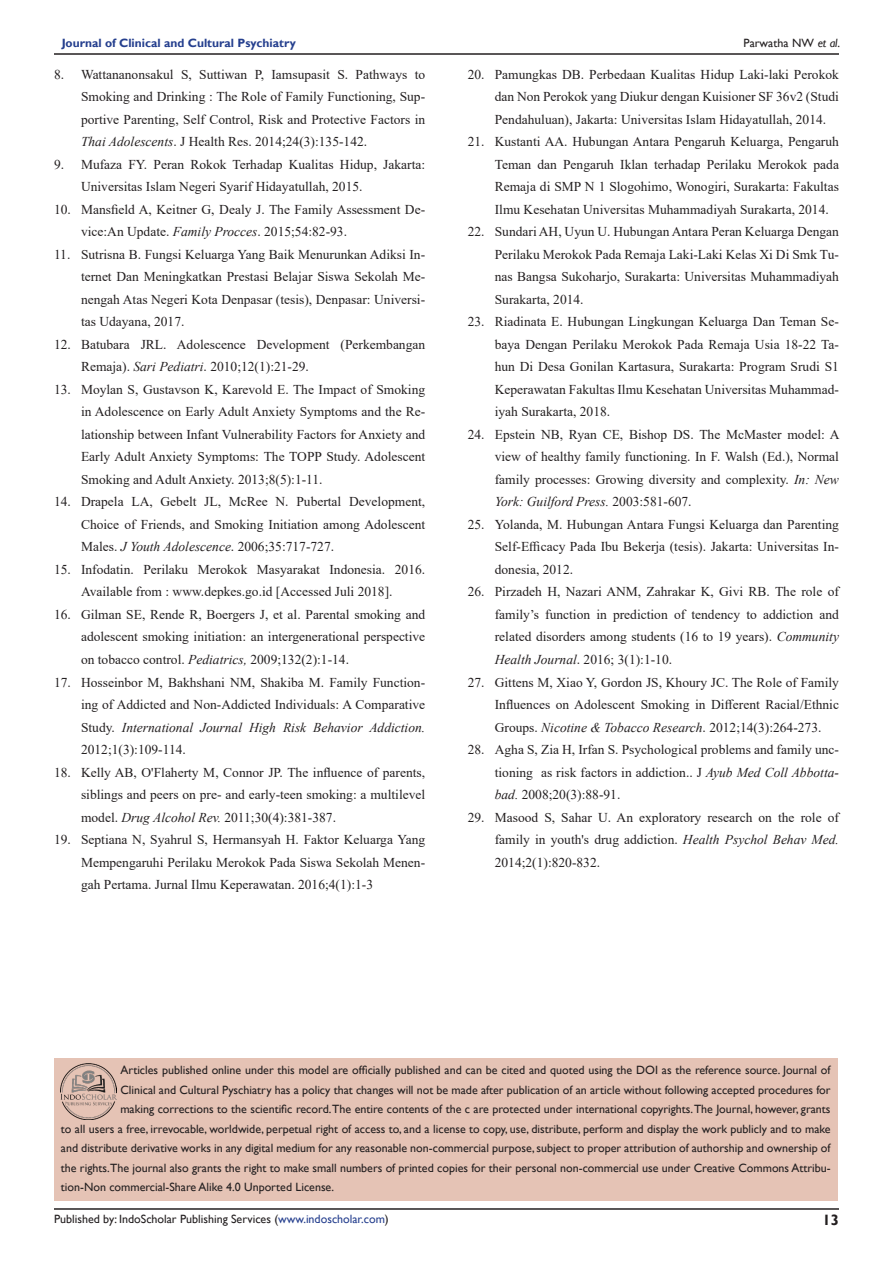
<style>
.page{position:relative;width:893px;height:1263px;background:#fff}
.page>*{position:absolute;margin:0;border:0;box-sizing:border-box;transform-origin:0 0}
.t1{font:700 15px "Gill Sans";color:#231f20}
.t2{font:13.5px/22.5px "Times New Roman";color:#231f20;text-align:justify}
.t3{font:12px "Gill Sans";color:#231f20}
.t4{font:700 12px "Gill Sans";color:#253f8e}
.s1{font-style:italic}
.s2{color:#253f8e}
</style>
<div class="page">
<hr style="left:54px;top:53px;width:785px;height:2px;background:#231f20">
<hr style="left:54px;top:1208px;width:785px;height:2px;background:#231f20">
<div style="left:54px;top:1058px;width:783px;height:143px;background:#e5c3b5"></div>
<img style="left:61px;top:1064px;width:56px;height:55px">
<p class="t4" style="left:62px;top:36px;width:236px">Journal of Clinical and Cultural Psychiatry</p>
<p class="t2" style="left:81px;top:63px;width:346px;text-indent:-27px">8. Wattananonsakul S, Suttiwan P, Iamsupasit S. Pathways to Smoking and Drinking : The Role of Family Functioning, Sup&shy;portive Parenting, Self Control, Risk and Protective Factors in <span class="s1">Thai Adolescents</span>. J Health Res. 2014;24(3):135-142.</p>
<p class="t2" style="left:81px;top:153px;width:346px;text-indent:-27px">9. Mufaza FY. Peran Rokok Terhadap Kualitas Hidup, Jakarta:<br>Universitas Islam Negeri Syarif Hidayatullah, 2015.</p>
<p class="t2" style="left:81px;top:198px;width:346px;text-indent:-27px">10. Mansfield A, Keitner G, Dealy J. The Family Assessment De&shy;vice:An Update. <span class="s1">Family Procces</span>. 2015;54:82-93.</p>
<p class="t2" style="left:81px;top:243px;width:346px;text-indent:-27px">11. Sutrisna B. Fungsi Keluarga Yang Baik Menurunkan Adiksi In&shy;ternet Dan Meningkatkan Prestasi Belajar Siswa Sekolah Me&shy;nengah Atas Negeri Kota Denpasar (tesis), Denpasar: Universi&shy;tas Udayana, 2017.</p>
<p class="t2" style="left:81px;top:333px;width:346px;text-indent:-27px">12. Batubara JRL. Adolescence Development (Perkembangan<br>Remaja). <span class="s1">Sari Pediatri</span>. 2010;12(1):21-29.</p>
<p class="t2" style="left:81px;top:378px;width:346px;text-indent:-27px">13. Moylan S, Gustavson K, Karevold E. The Impact of Smoking in Adolescence on Early Adult Anxiety Symptoms and the Re&shy;lationship between Infant Vulnerability Factors for Anxiety and Early Adult Anxiety Symptoms: The TOPP Study. Adolescent Smoking and Adult Anxiety. 2013;8(5):1-11.</p>
<p class="t2" style="left:81px;top:490px;width:346px;text-indent:-27px">14. Drapela LA, Gebelt JL, McRee N. Pubertal Development, Choice of Friends, and Smoking Initiation among Adolescent Males. <span class="s1">J Youth Adolescence</span>. 2006;35:717-727.</p>
<p class="t2" style="left:54px;top:558px;width:373px;text-align:center">15. Infodatin. Perilaku Merokok Masyarakat Indonesia. 2016.<br>Available from : www.depkes.go.id [Accessed Juli 2018].</p>
<p class="t2" style="left:81px;top:603px;width:346px;text-indent:-27px">16. Gilman SE, Rende R, Boergers J, et al. Parental smoking and adolescent smoking initiation: an intergenerational perspective on tobacco control. <span class="s1">Pediatrics,</span> 2009;132(2):1-14.</p>
<p class="t2" style="left:81px;top:670px;width:346px;text-indent:-27px">17. Hosseinbor M, Bakhshani NM, Shakiba M. Family Function&shy;ing of Addicted and Non-Addicted Individuals: A Comparative Study. <span class="s1">International Journal High Risk Behavior Addiction.<br></span>2012;1(3):109-114.</p>
<p class="t2" style="left:81px;top:760px;width:346px;text-indent:-27px">18. Kelly AB, O'Flaherty M, Connor JP. The influence of parents, siblings and peers on pre- and early-teen smoking: a multilevel model. <span class="s1">Drug Alcohol Rev.</span> 2011;30(4):381-387.</p>
<p class="t2" style="left:81px;top:828px;width:346px;text-indent:-27px">19. Septiana N, Syahrul S, Hermansyah H. Faktor Keluarga Yang Mempengaruhi Perilaku Merokok Pada Siswa Sekolah Menen&shy;gah Pertama. Jurnal Ilmu Keperawatan. 2016;4(1):1-3</p>
<p class="t3" style="left:744px;top:36px;width:98px">Parwatha NW <span class="s1">et al</span>.</p>
<p class="t2" style="left:495px;top:63px;width:346px;text-indent:-27px">20. Pamungkas DB. Perbedaan Kualitas Hidup Laki-laki Perokok dan Non Perokok yang Diukur dengan Kuisioner SF 36v2 (Studi Pendahuluan), Jakarta: Universitas Islam Hidayatullah, 2014.</p>
<p class="t2" style="left:495px;top:130px;width:346px;text-indent:-27px">21. Kustanti AA. Hubungan Antara Pengaruh Keluarga, Pengaruh Teman dan Pengaruh Iklan terhadap Perilaku Merokok pada Remaja di SMP N 1 Slogohimo, Wonogiri, Surakarta: Fakultas Ilmu Kesehatan Universitas Muhammadiyah Surakarta, 2014.</p>
<p class="t2" style="left:495px;top:220px;width:346px;text-indent:-27px">22. Sundari AH, Uyun U. Hubungan Antara Peran Keluarga Dengan Perilaku Merokok Pada Remaja Laki-Laki Kelas Xi Di Smk Tu&shy;nas Bangsa Sukoharjo, Surakarta: Universitas Muhammadiyah Surakarta, 2014.</p>
<p class="t2" style="left:495px;top:310px;width:346px;text-indent:-27px">23. Riadinata E. Hubungan Lingkungan Keluarga Dan Teman Se&shy;baya Dengan Perilaku Merokok Pada Remaja Usia 18-22 Ta&shy;hun Di Desa Gonilan Kartasura, Surakarta: Program Srudi S1<br>Keperawatan Fakultas Ilmu Kesehatan Universitas Muhammad&shy;iyah Surakarta, 2018.</p>
<p class="t2" style="left:495px;top:423px;width:346px;text-indent:-27px">24. Epstein NB, Ryan CE, Bishop DS. The McMaster model: A view of healthy family functioning. In F. Walsh (Ed.), Normal family processes: Growing diversity and complexity. <span class="s1">In: New York: Guilford Press.</span> 2003:581-607.</p>
<p class="t2" style="left:495px;top:513px;width:346px;text-indent:-27px">25. Yolanda, M. Hubungan Antara Fungsi Keluarga dan Parenting Self-Efficacy Pada Ibu Bekerja (tesis). Jakarta: Universitas In&shy;donesia, 2012.</p>
<p class="t2" style="left:495px;top:580px;width:346px;text-indent:-27px">26. Pirzadeh H, Nazari ANM, Zahrakar K, Givi RB. The role of family’s function in prediction of tendency to addiction and related disorders among students (16 to 19 years). <span class="s1">Community Health Journal</span>. 2016; 3(1):1-10.</p>
<p class="t2" style="left:495px;top:670px;width:346px;text-indent:-27px">27. Gittens M, Xiao Y, Gordon JS, Khoury JC. The Role of Family Influences on Adolescent Smoking in Different Racial/Ethnic Groups. <span class="s1">Nicotine &amp; Tobacco Research</span>. 2012;14(3):264-273.</p>
<p class="t2" style="left:495px;top:738px;width:346px;text-indent:-27px">28. Agha S, Zia H, Irfan S. Psychological problems and family unc&shy;tioning as risk factors in addiction.. J <span class="s1">Ayub Med Coll Abbotta&shy;bad.</span> 2008;20(3):88-91.</p>
<p class="t2" style="left:495px;top:805px;width:346px;text-indent:-27px">29. Masood S, Sahar U. An exploratory research on the role of family in youth's drug addiction. <span class="s1">Health Psychol Behav Med.<br></span>2014;2(1):820-832.</p>
<p class="t3" style="left:120px;top:1063px;width:712px">Articles published online under this model are officially published and can be cited and quoted using the DOI as the reference source. Journal of</p>
<p class="t3" style="left:120px;top:1082px;width:712px">Clinical and Cultural Pyschiatry has a policy that changes will not be made after publication of an article without following accepted procedures for</p>
<p class="t3" style="left:120px;top:1102px;width:712px">making corrections to the scientific record. The entire contents of the c are protected under international copyrights. The Journal, however, grants</p>
<p class="t3" style="left:61px;top:1121px;width:771px">to all users a free, irrevocable, worldwide, perpetual right of access to, and a license to copy, use, distribute, perform and display the work publicly and to make</p>
<p class="t3" style="left:61px;top:1141px;width:771px">and distribute derivative works in any digital medium for any reasonable non-commercial purpose, subject to proper attribution of authorship and ownership of</p>
<p class="t3" style="left:61px;top:1160px;width:771px">the rights.The journal also grants the right to make small numbers of printed copies for their personal non-commercial use under Creative Commons Attribu-</p>
<p class="t3" style="left:61px;top:1180px;width:275px">tion-Non commercial-Share Alike 4.0 Unported License.</p>
<p class="t3" style="left:54px;top:1212px;width:336px">Published by: IndoScholar Publishing Services (<span class="s2">www.indoscholar.com</span>)</p>
<p class="t1" style="left:822px;top:1211px;width:18px">13</p>
</div>
